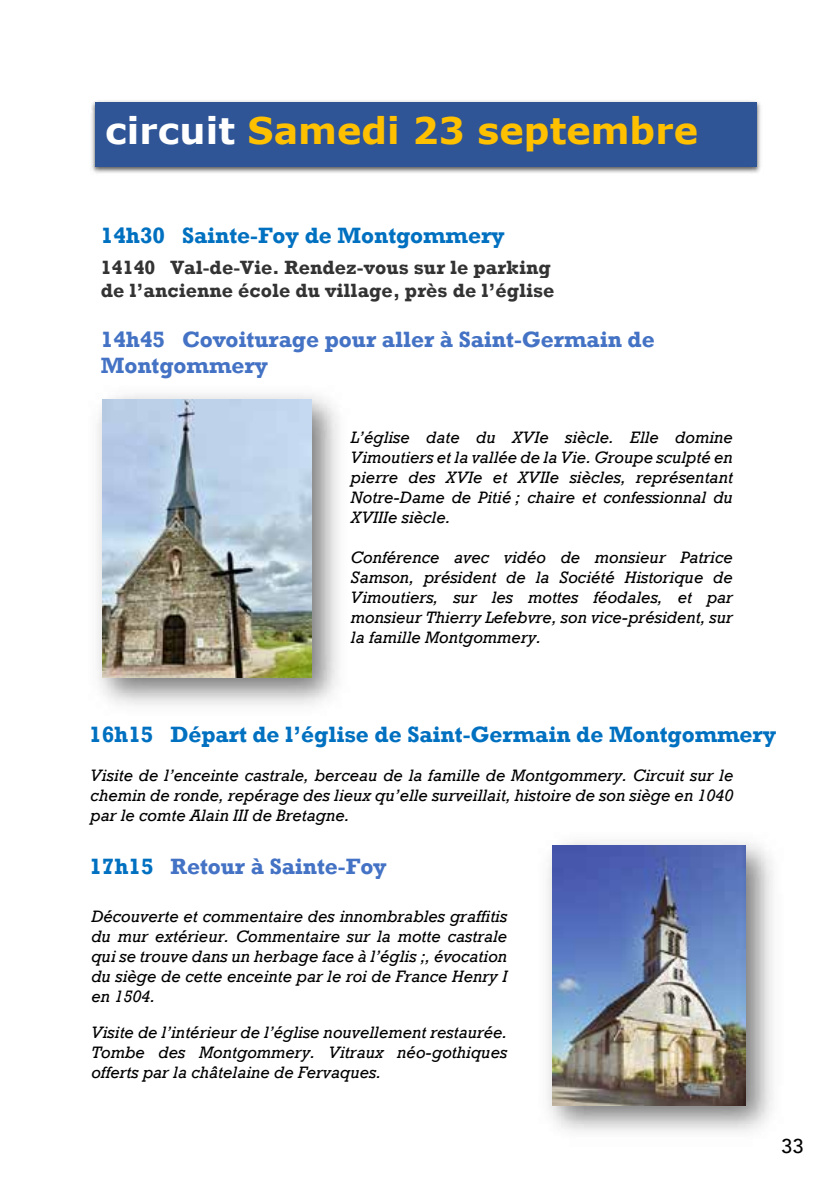
<style>
.page{position:relative;width:840px;height:1191px;background:#fff}
.page>*{position:absolute;margin:0;border:0;box-sizing:border-box;transform-origin:0 0}
.t1{font:700 36.6px "Verdana";letter-spacing:.005em;color:#ffc000}
.t2{font:700 22.8px "Rockwell";letter-spacing:-.005em;color:#0070c0}
.t3{font:700 22.8px/26.4px "Rockwell";letter-spacing:-.005em;color:#4472c4}
.t4{font:500 20px "Avenir";color:#000}
.t5{font:700 19.6px/23px "Rockwell";letter-spacing:.005em;color:#333}
.t6{font:italic 17px/20px "Rockwell";color:#000;text-align:justify}
.s1{color:#fff}
.s2{color:#0070c0}
</style>
<div class="page">
<img style="left:93px;top:100px;width:666px;height:73px">
<img style="left:91px;top:103px;width:670px;height:68px">
<div style="left:95px;top:102px;width:661px;height:65px;background:#2f5597"></div>
<img style="left:97px;top:394px;width:242px;height:311px">
<img style="left:102px;top:399px;width:209px;height:278px">
<img style="left:547px;top:840px;width:226px;height:292px">
<img style="left:552px;top:846px;width:193px;height:259px">
<h1 class="t1" style="left:105px;top:105px;width:594px"><span class="s1">circuit</span> Samedi 23 septembre</h1>
<h2 class="t2" style="left:101px;top:221px;width:405px">14h30 Sainte-Foy de Montgommery</h2>
<p class="t5" style="left:101px;top:256px;width:455px">14140 Val-de-Vie. Rendez-vous sur le parking de l’ancienne école du village, près de l’église</p>
<h2 class="t3" style="left:101px;top:326px;width:555px">14h45 Covoiturage pour aller à Saint-Germain de<br>Montgommery</h2>
<p class="t6" style="left:351px;top:428px;width:383px">L’église date du XVIe siècle. Elle domine Vimoutiers et la vallée de la Vie. Groupe sculpté en pierre des XVIe et XVIIe siècles, représentant Notre-Dame de Pitié ; chaire et confessionnal du XVIIIe siècle.</p>
<p class="t6" style="left:351px;top:547px;width:383px">Conférence avec vidéo de monsieur Patrice Samson, président de la Société Historique de Vimoutiers, sur les mottes féodales, et par monsieur Thierry Lefebvre, son vice-président, sur la famille Montgommery.</p>
<h2 class="t2" style="left:89px;top:720px;width:688px">16h15 Départ de l’église de Saint-Germain de Montgommery</h2>
<p class="t6" style="left:90px;top:765px;width:644px">Visite de l’enceinte castrale, berceau de la famille de Montgommery. Circuit sur le chemin de ronde, repérage des lieux qu’elle surveillait, histoire de son siège en 1040 par le comte Alain III de Bretagne.</p>
<h2 class="t3" style="left:89px;top:853px;width:299px"><span class="s2">17h15</span> Retour à Sainte-Foy</h2>
<p class="t6" style="left:91px;top:906px;width:417px">Découverte et commentaire des innombrables graffitis du mur extérieur. Commentaire sur la motte castrale qui se trouve dans un herbage face à l’églis ;, évocation du siège de cette enceinte par le roi de France Henry I en 1504.</p>
<p class="t6" style="left:91px;top:1022px;width:417px">Visite de l’intérieur de l’église nouvellement restaurée.<br>Tombe des Montgommery. Vitraux néo-gothiques offerts par la châtelaine de Fervaques.</p>
<p class="t4" style="left:780px;top:1129px;width:24px">33</p>
</div>
